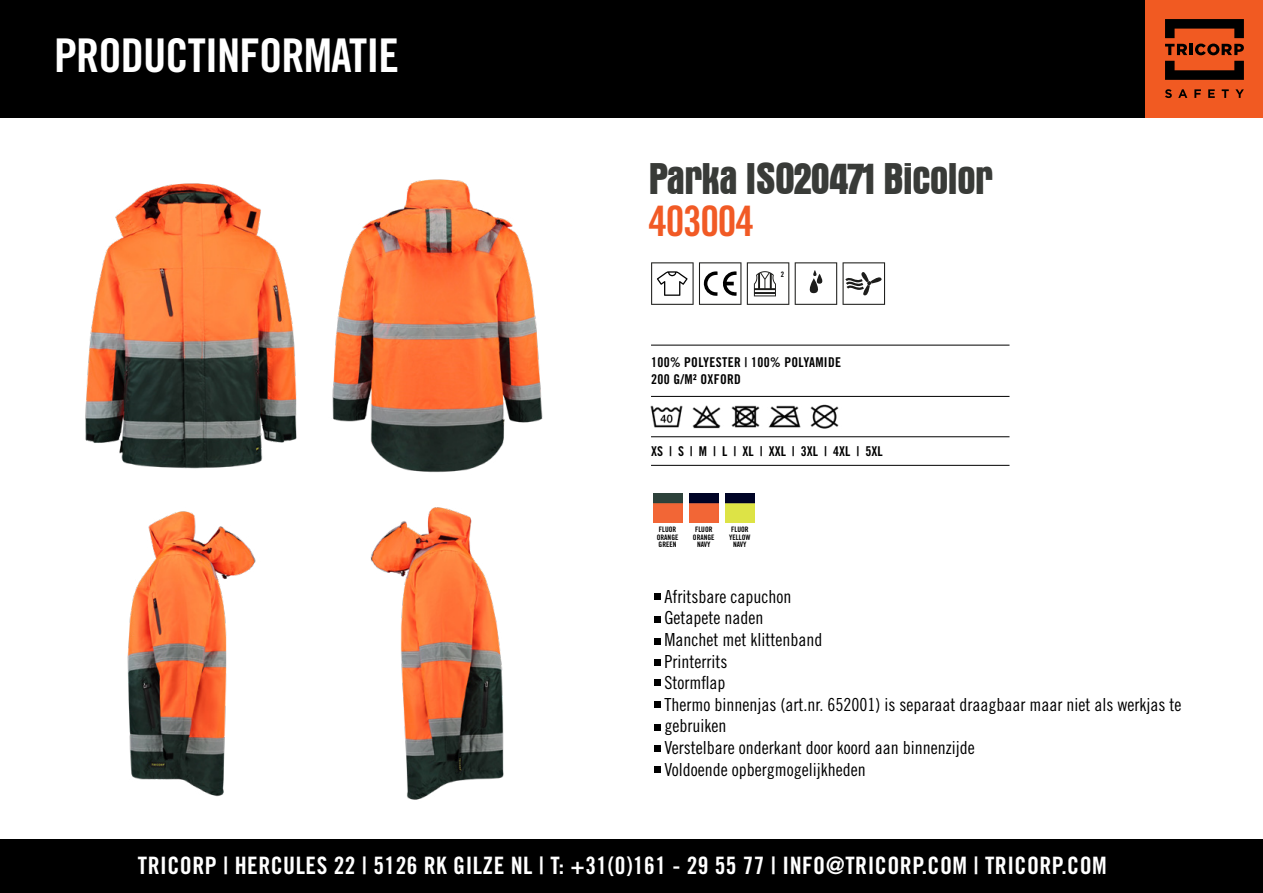
<style>
.page{position:relative;width:1263px;height:893px;background:#fff}
.page>*{position:absolute;margin:0;border:0;box-sizing:border-box;transform-origin:0 0}
.t1{font:46.5px "Trade Gothic LT Std Bd Cn 20";letter-spacing:-.02em;color:#fff}
.t2{font:700 condensed 45px "Aurora BT";letter-spacing:-.025em;color:#393b38}
.t3{font:42px "Trade Gothic LT Std Bd Cn 20";letter-spacing:-.03em;color:#f15a25}
.t4{font:24px "Trade Gothic LT Std Bd Cn 20";letter-spacing:.02em;color:#fff}
.t5{font:18px/21.6px "Trade Gothic LT Std Cn 18";color:#000}
.t6{font:13.5px/16.5px "Trade Gothic LT Std Bd Cn 20";letter-spacing:.025em;color:#000}
.t7{font:13.5px "Trade Gothic LT Std Bd Cn 20";color:#000}
.t8{font:7.5px/7.5px "Trade Gothic LT Std Bd Cn 20";color:#000;text-align:center}
</style>
<div class="page">
<div style="left:0;top:0;width:1263px;height:117px;background:#000"></div>
<div style="left:1146px;top:0;width:117px;height:117px;background:#f15a22"></div>
<svg style="left:1165px;top:44px;width:79px;height:11px"></svg>
<svg style="left:1165px;top:19px;width:79px;height:19px"></svg>
<svg style="left:1165px;top:61px;width:79px;height:19px"></svg>
<svg style="left:1165px;top:89px;width:7px;height:9px"></svg>
<svg style="left:1178px;top:89px;width:9px;height:9px"></svg>
<svg style="left:1194px;top:89px;width:7px;height:9px"></svg>
<svg style="left:1208px;top:89px;width:7px;height:9px"></svg>
<svg style="left:1222px;top:89px;width:7px;height:9px"></svg>
<svg style="left:1235px;top:89px;width:9px;height:9px"></svg>
<div style="left:0;top:839px;width:1263px;height:54px;background:#000"></div>
<img style="left:85px;top:183px;width:201px;height:286px">
<img style="left:286px;top:179px;width:257px;height:294px">
<hr style="left:651px;top:345px;width:358px;height:1px;background:#000">
<hr style="left:651px;top:396px;width:358px;height:1px;background:#000">
<hr style="left:651px;top:436px;width:358px;height:1px;background:#000">
<hr style="left:651px;top:465px;width:358px;height:1px;background:#000">
<img style="left:650px;top:405px;width:33px;height:23px">
<img style="left:692px;top:405px;width:29px;height:24px">
<img style="left:731px;top:405px;width:29px;height:23px">
<img style="left:768px;top:405px;width:33px;height:23px">
<img style="left:810px;top:404px;width:29px;height:25px">
<img style="left:653px;top:493px;width:29px;height:29px">
<img style="left:689px;top:493px;width:29px;height:29px">
<img style="left:725px;top:493px;width:29px;height:29px">
<svg style="left:651px;top:262px;width:90px;height:43px"></svg>
<svg style="left:747px;top:262px;width:42px;height:43px"></svg>
<svg style="left:795px;top:262px;width:90px;height:43px"></svg>
<img style="left:127px;top:511px;width:129px;height:286px">
<img style="left:370px;top:507px;width:134px;height:293px">
<svg style="left:654px;top:594px;width:6px;height:6px"></svg>
<svg style="left:654px;top:679px;width:6px;height:6px"></svg>
<svg style="left:654px;top:616px;width:6px;height:6px"></svg>
<svg style="left:654px;top:702px;width:6px;height:6px"></svg>
<svg style="left:654px;top:639px;width:6px;height:6px"></svg>
<svg style="left:654px;top:724px;width:6px;height:6px"></svg>
<svg style="left:654px;top:660px;width:6px;height:6px"></svg>
<svg style="left:654px;top:745px;width:6px;height:6px"></svg>
<svg style="left:654px;top:766px;width:6px;height:6px"></svg>
<h1 class="t1" style="left:54px;top:28px;width:347px">PRODUCTINFORMATIE</h1>
<h2 class="t2" style="left:648px;top:153px;width:346px">Parka ISO20471 Bicolor</h2>
<h3 class="t3" style="left:648px;top:196px;width:107px">403004</h3>
<p class="t8" style="left:781px;top:270px;width:5px">2</p>
<p class="t6" style="left:651px;top:354px;width:192px">100% POLYESTER | 100% POLYAMIDE<br>200 G/M² OXFORD</p>
<p class="t7" style="left:651px;top:443px;width:233px">XS | S | M | L | XL | XXL | 3XL | 4XL | 5XL</p>
<p class="t8" style="left:657px;top:526px;width:23px;text-align:left">FLUOR<br>ORANGE<br>GREEN</p>
<p class="t8" style="left:693px;top:526px;width:23px">FLUOR<br>ORANGE<br>NAVY</p>
<p class="t8" style="left:729px;top:526px;width:23px">FLUOR<br>YELLOW<br>NAVY</p>
<p class="t5" style="left:664px;top:585px;width:518px">Afritsbare capuchon<br>Getapete naden<br>Manchet met klittenband<br>Printerrits<br>Stormflap<br>Thermo binnenjas (art.nr. 652001) is separaat draagbaar maar niet als werkjas te gebruiken<br>Verstelbare onderkant door koord aan binnenzijde<br>Voldoende opbergmogelijkheden</p>
<h3 class="t4" style="left:138px;top:851px;width:970px">TRICORP | HERCULES 22 | 5126 RK GILZE NL | T: +31(0)161 - 29 55 77 | INFO@TRICORP.COM | TRICORP.COM</h3>
</div>
